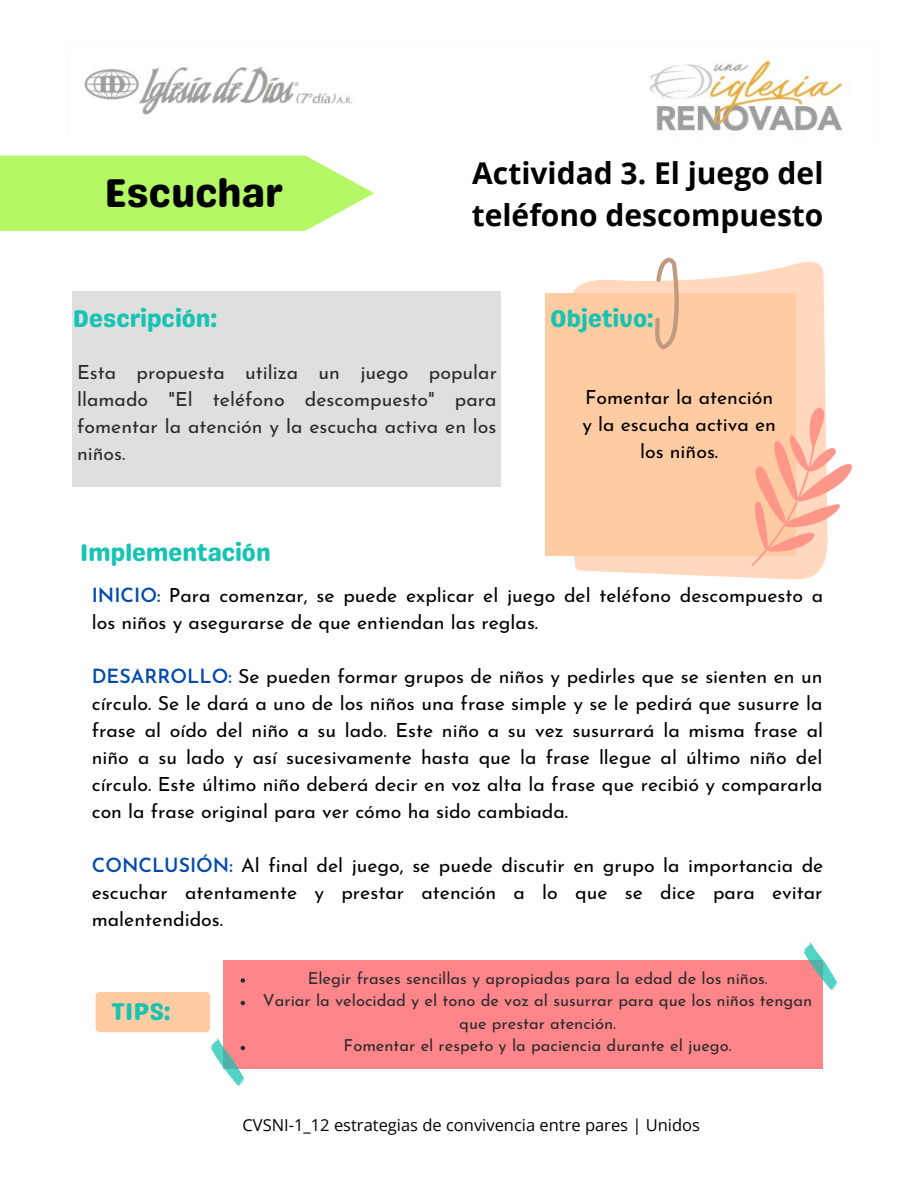
<style>
.page{position:relative;width:918px;height:1188px;background:#fff}
.page>*{position:absolute;margin:0;border:0;box-sizing:border-box;transform-origin:0 0}
.t1{font:40.05px "Genty Sans";color:#000}
.t2{font:700 30px/41.7px "Open Sans";color:#000}
.t3{font:24.15px "Genty Sans";color:#17c3b2}
.t4{font:19.5px/27px "Josefin Sans";color:#000;text-align:justify}
.t5{font:16.5px/22.5px "Josefin Sans";color:#000;text-align:center}
.t6{font:16.5px "Open Sans";color:#000}
.s1{font-weight:600;color:#004aad}
</style>
<div class="page">
<img style="left:84px;top:57px;width:765px;height:74px">
<svg style="left:573px;top:261px;width:253px;height:318px;fill:#ffd8be"></svg>
<div style="left:545px;top:293px;width:251px;height:263px;background:#ffcba2"></div>
<svg style="left:653px;top:258px;width:26px;height:92px"></svg>
<svg style="left:749px;top:407px;width:103px;height:161px"></svg>
<div style="left:224px;top:960px;width:599px;height:108px;background:#fe868b"></div>
<svg style="left:241px;top:978px;width:4px;height:5px"></svg>
<div style="left:73px;top:291px;width:428px;height:196px;background:#d9d9d9"></div>
<svg style="left:0;top:156px;width:374px;height:75px;background:#baf873"></svg>
<svg style="left:803px;top:942px;width:35px;height:49px"></svg>
<svg style="left:96px;top:992px;width:160px;height:94px"></svg>
<p class="t1" style="left:104px;top:169px;width:180px">Escuchar</p>
<p class="t3" style="left:73px;top:304px;width:146px">Descripción:</p>
<p class="t2" style="left:472px;top:152px;width:353px">Actividad 3. El juego del teléfono descompuesto</p>
<p class="t3" style="left:550px;top:304px;width:105px">Objetivo:</p>
<p class="t4" style="left:77px;top:360px;width:421px">Esta propuesta utiliza un juego popular llamado "El teléfono descompuesto" para fomentar la atención y la escucha activa en los niños.</p>
<p class="t4" style="left:582px;top:385px;width:195px;text-align:center">Fomentar la atención y la escucha activa en los niños.</p>
<p class="t3" style="left:80px;top:538px;width:192px">Implementación</p>
<p class="t4" style="left:92px;top:584px;width:733px"><span class="s1">INICIO:</span> Para comenzar, se puede explicar el juego del teléfono descompuesto a los niños y asegurarse de que entiendan las reglas.</p>
<p class="t4" style="left:92px;top:665px;width:733px"><span class="s1">DESARROLLO:</span> Se pueden formar grupos de niños y pedirles que se sienten en un círculo. Se le dará a uno de los niños una frase simple y se le pedirá que susurre la frase al oído del niño a su lado. Este niño a su vez susurrará la misma frase al niño a su lado y así sucesivamente hasta que la frase llegue al último niño del círculo. Este último niño deberá decir en voz alta la frase que recibió y compararla con la frase original para ver cómo ha sido cambiada.</p>
<p class="t4" style="left:92px;top:854px;width:733px"><span class="s1">CONCLUSIÓN:</span> Al final del juego, se puede discutir en grupo la importancia de escuchar atentamente y prestar atención a lo que se dice para evitar malentendidos.</p>
<p class="t3" style="left:111px;top:997px;width:61px">TIPS:</p>
<p class="t5" style="left:263px;top:969px;width:551px">Elegir frases sencillas y apropiadas para la edad de los niños.<br>Variar la velocidad y el tono de voz al susurrar para que los niños tengan que prestar atención.<br>Fomentar el respeto y la paciencia durante el juego.</p>
<p class="t6" style="left:242px;top:1113px;width:459px">CVSNI-1_12 estrategias de convivencia entre pares | Unidos</p>
</div>
